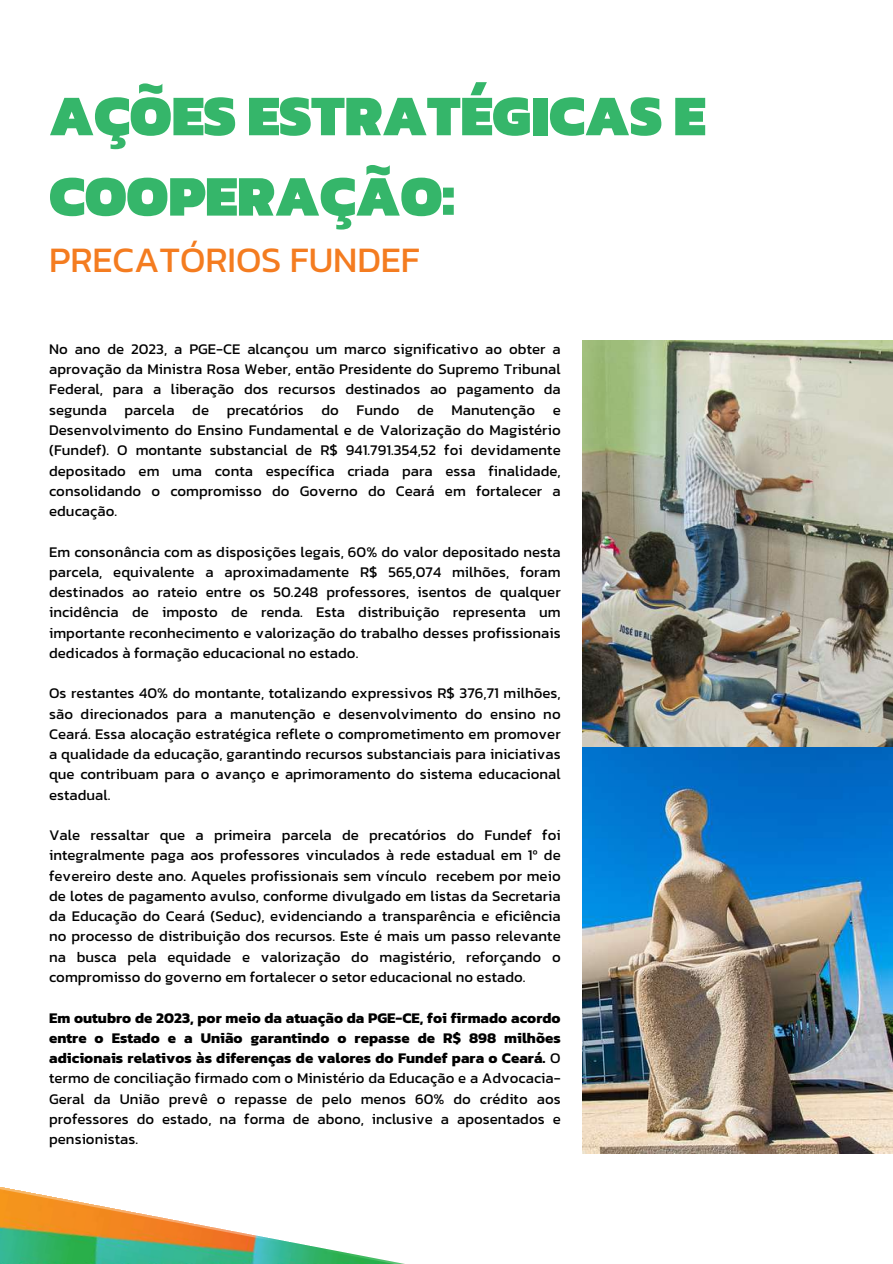
<style>
.page{position:relative;width:893px;height:1264px;background:#fff}
.page>*{position:absolute;margin:0;border:0;box-sizing:border-box;transform-origin:0 0}
.t1{font:900 58.05px/80.2px "Kanit";letter-spacing:-.005em;color:#35b66a}
.t2{font:36.45px "Kanit";letter-spacing:-.005em;color:#f47c20}
.t3{font:15px/20.2px "Kanit";color:#000;text-align:justify}
.s1{font-weight:700}
</style>
<div class="page">
<img style="left:0;top:1187px;width:400px;height:76px">
<img style="left:582px;top:341px;width:310px;height:812px">
<h1 class="t1" style="left:49px;top:75px;width:657px">AÇÕES ESTRATÉGICAS E<br>COOPERAÇÃO:</h1>
<h2 class="t2" style="left:49px;top:232px;width:372px">PRECATÓRIOS FUNDEF</h2>
<p class="t3" style="left:49px;top:338px;width:513px">No ano de 2023, a PGE-CE alcançou um marco significativo ao obter a aprovação da Ministra Rosa Weber, então Presidente do Supremo Tribunal Federal, para a liberação dos recursos destinados ao pagamento da segunda parcela de precatórios do Fundo de Manutenção e Desenvolvimento do Ensino Fundamental e de Valorização do Magistério (Fundef). O montante substancial de R$ 941.791.354,52 foi devidamente depositado em uma conta específica criada para essa finalidade, consolidando o compromisso do Governo do Ceará em fortalecer a educação.</p>
<p class="t3" style="left:49px;top:541px;width:513px">Em consonância com as disposições legais, 60% do valor depositado nesta parcela, equivalente a aproximadamente R$ 565,074 milhões, foram destinados ao rateio entre os 50.248 professores, isentos de qualquer incidência de imposto de renda. Esta distribuição representa um importante reconhecimento e valorização do trabalho desses profissionais dedicados à formação educacional no estado.</p>
<p class="t3" style="left:49px;top:683px;width:513px">Os restantes 40% do montante, totalizando expressivos R$ 376,71 milhões, são direcionados para a manutenção e desenvolvimento do ensino no Ceará. Essa alocação estratégica reflete o comprometimento em promover a qualidade da educação, garantindo recursos substanciais para iniciativas que contribuam para o avanço e aprimoramento do sistema educacional estadual.</p>
<p class="t3" style="left:49px;top:824px;width:513px">Vale ressaltar que a primeira parcela de precatórios do Fundef foi integralmente paga aos professores vinculados à rede estadual em 1º de fevereiro deste ano. Aqueles profissionais sem vínculo recebem por meio de lotes de pagamento avulso, conforme divulgado em listas da Secretaria da Educação do Ceará (Seduc), evidenciando a transparência e eficiência no processo de distribuição dos recursos. Este é mais um passo relevante na busca pela equidade e valorização do magistério, reforçando o compromisso do governo em fortalecer o setor educacional no estado.</p>
<p class="t3" style="left:49px;top:1007px;width:513px"><span class="s1">Em outubro de 2023, por meio da atuação da PGE-CE, foi firmado acordo entre o Estado e a União garantindo o repasse de R$ 898 milhões adicionais relativos às diferenças de valores do Fundef para o Ceará.</span> O termo de conciliação firmado com o Ministério da Educação e a Advocacia-Geral da União prevê o repasse de pelo menos 60% do crédito aos professores do estado, na forma de abono, inclusive a aposentados e pensionistas.</p>
</div>
